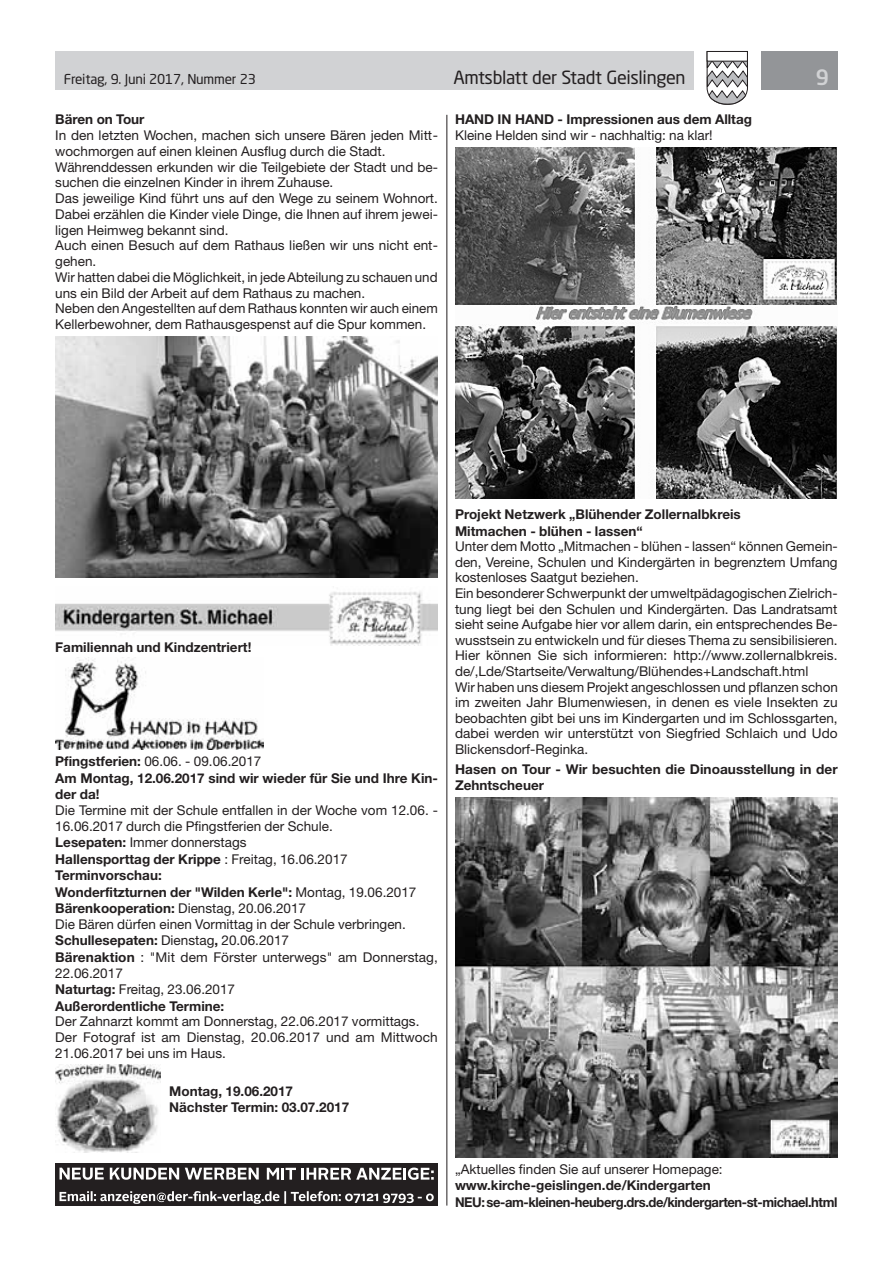
<style>
.page{position:relative;width:893px;height:1263px;background:#fff}
.page>*{position:absolute;margin:0;border:0;box-sizing:border-box;transform-origin:0 0}
.t1{font:500 21px "Neo Sans Std";color:#d1d2d4}
.t2{font:18px "Neo Sans Std";letter-spacing:-.02em;color:#231f20}
.t3{font:13.5px/15.8px "Helvetica Neue LT Std";color:#231f20}
.t4{font:700 13.5px/16.5px "Helvetica Neue LT Std";color:#231f20}
.t5{font:700 13.5px/16.5px "Helvetica Neue LT Std";letter-spacing:-.03em;color:#231f20}
.t6{font:13.5px "Neo Sans Std";letter-spacing:-.015em;color:#231f20}
.s1{font-weight:400}
.s2{font-weight:700}
</style>
<div class="page">
<div style="left:55px;top:51px;width:639px;height:38px;background:#d1d2d4"></div>
<div style="left:761px;top:51px;width:77px;height:38px;background:#939598"></div>
<svg style="left:706px;top:51px;width:42px;height:54px"></svg>
<div style="left:707px;top:51px;width:41px;height:10px;background:#fff;border:1px solid #231f20"></div>
<hr style="left:446px;top:115px;width:1px;height:1090px;background:#231f20">
<img style="left:55px;top:337px;width:383px;height:240px">
<img style="left:55px;top:592px;width:383px;height:54px">
<img style="left:55px;top:657px;width:209px;height:92px">
<img style="left:455px;top:148px;width:382px;height:350px">
<img style="left:455px;top:797px;width:383px;height:361px">
<img style="left:55px;top:1064px;width:106px;height:88px">
<div style="left:55px;top:1163px;width:383px;height:42px;background:#231f20"></div>
<svg style="left:60px;top:1168px;width:44px;height:12px"></svg>
<svg style="left:110px;top:1168px;width:69px;height:12px"></svg>
<svg style="left:185px;top:1168px;width:74px;height:11px"></svg>
<svg style="left:267px;top:1168px;width:29px;height:11px"></svg>
<svg style="left:302px;top:1167px;width:132px;height:13px"></svg>
<svg style="left:60px;top:1191px;width:374px;height:13px"></svg>
<p class="t6" style="left:64px;top:71px;width:194px">Freitag, 9. Juni 2017, Nummer 23</p>
<h2 class="t2" style="left:453px;top:66px;width:234px">Amtsblatt der Stadt Geislingen</h2>
<h1 class="t1" style="left:816px;top:64px;width:15px">9</h1>
<p class="t4" style="left:55px;top:111px;width:91px">Bären on Tour</p>
<p class="t3" style="left:55px;top:127px;width:384px">In den letzten Wochen, machen sich unsere Bären jeden Mitt&shy;wochmorgen auf einen kleinen Ausflug durch die Stadt.<br>Währenddessen erkunden wir die Teilgebiete der Stadt und be&shy;suchen die einzelnen Kinder in ihrem Zuhause.<br>Das jeweilige Kind führt uns auf den Wege zu seinem Wohnort.<br>Dabei erzählen die Kinder viele Dinge, die Ihnen auf ihrem jewei&shy;ligen Heimweg bekannt sind.<br>Auch einen Besuch auf dem Rathaus ließen wir uns nicht ent&shy;gehen.<br>Wir hatten dabei die Möglichkeit, in jede Abteilung zu schauen und uns ein Bild der Arbeit auf dem Rathaus zu machen.<br>Neben den Angestellten auf dem Rathaus konnten wir auch einem Kellerbewohner, dem Rathausgespenst auf die Spur kommen.</p>
<p class="t4" style="left:455px;top:111px;width:299px">HAND IN HAND - Impressionen aus dem Alltag</p>
<p class="t3" style="left:455px;top:127px;width:259px">Kleine Helden sind wir - nachhaltig: na klar!</p>
<p class="t4" style="left:55px;top:638px;width:198px">Familiennah und Kindzentriert!</p>
<p class="t4" style="left:55px;top:753px;width:384px">Pfingstferien: <span class="s1">06.06. - 09.06.2017<br></span>Am Montag, 12.06.2017 sind wir wieder für Sie und Ihre Kin&shy;der da!</p>
<p class="t3" style="left:55px;top:802px;width:384px;line-height:16.4px">Die Termine mit der Schule entfallen in der Woche vom 12.06. - 16.06.2017 durch die Pfingstferien der Schule.<br><span class="s2">Lesepaten:</span> Immer donnerstags<br><span class="s2">Hallensporttag der Krippe</span> : Freitag, 16.06.2017<br><span class="s2">Terminvorschau:<br>Wonderfitzturnen der "Wilden Kerle":</span> Montag, 19.06.2017<br><span class="s2">Bärenkooperation:</span> Dienstag, 20.06.2017<br>Die Bären dürfen einen Vormittag in der Schule verbringen.<br><span class="s2">Schullesepaten:</span> Dienstag<span class="s2">,</span> 20.06.2017<br><span class="s2">Bärenaktion</span> : "Mit dem Förster unterwegs" am Donnerstag, 22.06.2017<br><span class="s2">Naturtag:</span> Freitag, 23.06.2017<br><span class="s2">Außerordentliche Termine:</span></p>
<p class="t3" style="left:55px;top:1013px;width:384px">Der Zahnarzt kommt am Donnerstag, 22.06.2017 vormittags.<br>Der Fotograf ist am Dienstag, 20.06.2017 und am Mittwoch<br>21.06.2017 bei uns im Haus.</p>
<p class="t4" style="left:169px;top:1082px;width:182px">Montag, 19.06.2017<br>Nächster Termin: 03.07.2017</p>
<p class="t4" style="left:455px;top:506px;width:287px">Projekt Netzwerk „Blühender Zollernalbkreis<br>Mitmachen - blühen - lassen“</p>
<p class="t3" style="left:455px;top:538px;width:384px">Unter dem Motto „Mitmachen - blühen - lassen“ können Gemein&shy;den, Vereine, Schulen und Kindergärten in begrenztem Umfang kostenloses Saatgut beziehen.<br>Ein besonderer Schwerpunkt der umweltpädagogischen Zielrich&shy;tung liegt bei den Schulen und Kindergärten. Das Landratsamt sieht seine Aufgabe hier vor allem darin, ein entsprechendes Be&shy;wusstsein zu entwickeln und für dieses Thema zu sensibilisieren.<br>Hier können Sie sich informieren: http://www.zollernalbkreis. de/,Lde/Startseite/Verwaltung/Blühendes+Landschaft.html<br>Wir haben uns diesem Projekt angeschlossen und pflanzen schon im zweiten Jahr Blumenwiesen, in denen es viele Insekten zu beobachten gibt bei uns im Kindergarten und im Schlossgarten, dabei werden wir unterstützt von Siegfried Schlaich und Udo Blickensdorf-Reginka.</p>
<p class="t4" style="left:455px;top:761px;width:384px;line-height:15.8px">Hasen on Tour - Wir besuchten die Dinoausstellung in der<br>Zehntscheuer</p>
<p class="t3" style="left:455px;top:1161px;width:269px">„Aktuelles finden Sie auf unserer Homepage:</p>
<p class="t5" style="left:455px;top:1177px;width:384px">www.kirche-geislingen.de/Kindergarten<br>NEU: se-am-kleinen-heuberg.drs.de/kindergarten-st-michael.html</p>
</div>
